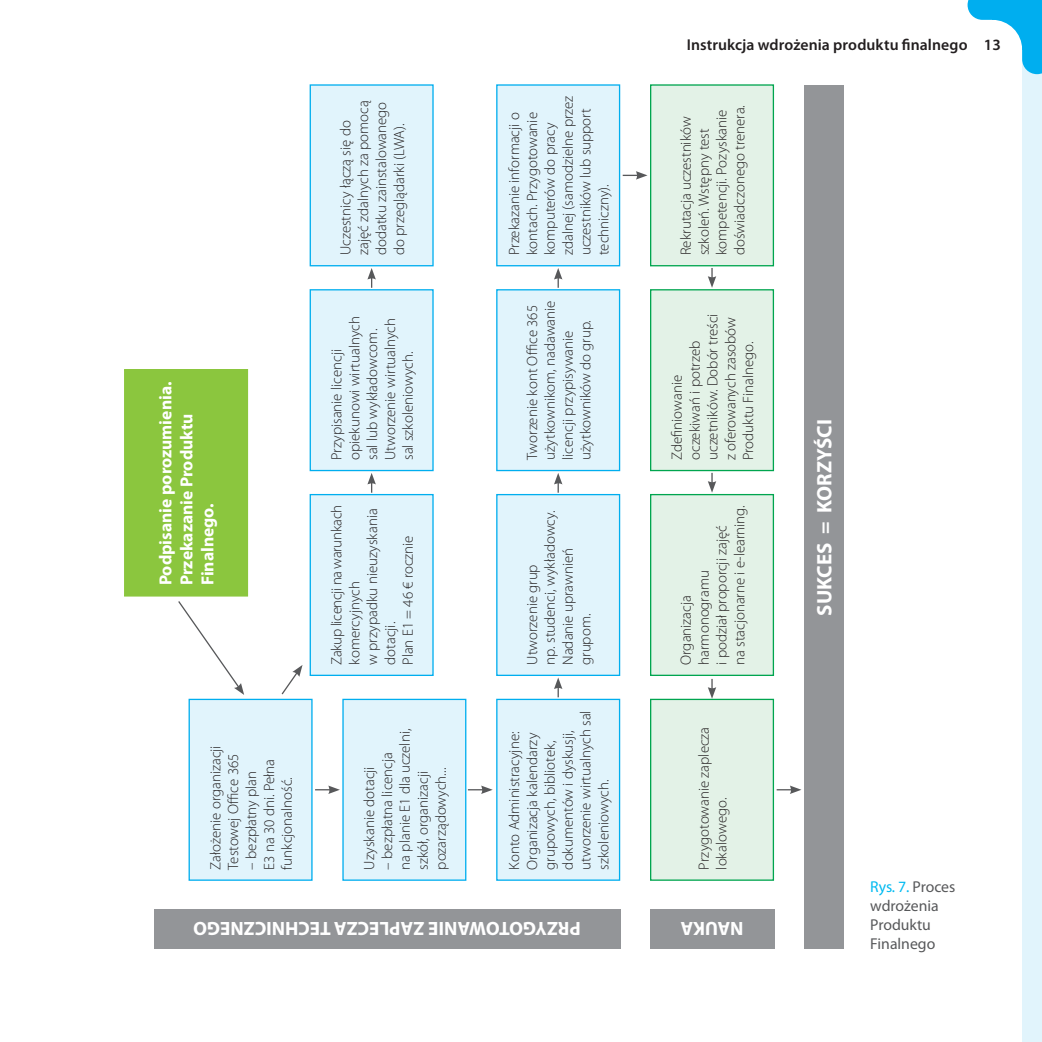
<style>
.page{position:relative;width:1042px;height:1042px;background:#fff}
.page>*{position:absolute;margin:0;border:0;box-sizing:border-box;transform-origin:0 0}
.t1{font:700 21px "Myriad Pro";color:#fff}
.t2{font:700 19.25px "Myriad Pro";color:#fff}
.t3{font:700 17.5px/21px "Myriad Pro";color:#fff}
.t4{font:600 15.75px "Myriad Pro";letter-spacing:.005em;color:#231f20}
.t5{font:15.75px/18.9px "Myriad Pro";color:#57585a}
.t6{font:300 14.88px/17.8px "Myriad Pro";color:#231f20}
.s1{color:#00baf1}
</style>
<div class="page">
<div style="left:1022px;top:0;width:20px;height:1042px;background:#e1f4fc"></div>
<svg style="left:967px;top:0;width:75px;height:74px"></svg>
<div style="left:125px;top:370px;width:122px;height:226px;background:#8bc63e"></div>
<div style="left:124px;top:369px;width:124px;height:227px;border:1px solid #8bc63e"></div>
<div style="left:189px;top:699px;width:123px;height:181px;background:#e1f4fc"></div>
<div style="left:189px;top:699px;width:124px;height:182px;border:1px solid #00aeef"></div>
<div style="left:343px;top:699px;width:123px;height:181px;background:#e1f4fc"></div>
<div style="left:342px;top:699px;width:124px;height:182px;border:1px solid #00aeef"></div>
<div style="left:497px;top:699px;width:122px;height:181px;background:#e1f4fc"></div>
<div style="left:496px;top:699px;width:124px;height:182px;border:1px solid #00aeef"></div>
<div style="left:310px;top:494px;width:123px;height:181px;background:#e1f4fc"></div>
<div style="left:310px;top:494px;width:124px;height:182px;border:1px solid #00aeef"></div>
<div style="left:497px;top:494px;width:122px;height:181px;background:#e1f4fc"></div>
<div style="left:496px;top:494px;width:124px;height:182px;border:1px solid #00aeef"></div>
<div style="left:310px;top:290px;width:123px;height:180px;background:#e1f4fc"></div>
<div style="left:310px;top:289px;width:124px;height:182px;border:1px solid #00aeef"></div>
<div style="left:497px;top:290px;width:122px;height:180px;background:#e1f4fc"></div>
<div style="left:496px;top:289px;width:124px;height:182px;border:1px solid #00aeef"></div>
<div style="left:310px;top:85px;width:123px;height:181px;background:#e1f4fc"></div>
<div style="left:310px;top:84px;width:124px;height:182px;border:1px solid #00aeef"></div>
<div style="left:497px;top:85px;width:122px;height:181px;background:#e1f4fc"></div>
<div style="left:496px;top:84px;width:124px;height:182px;border:1px solid #00aeef"></div>
<div style="left:650px;top:699px;width:123px;height:181px;background:#e3f2e7"></div>
<div style="left:650px;top:699px;width:124px;height:182px;border:1px solid #00a54f"></div>
<div style="left:650px;top:494px;width:123px;height:181px;background:#e3f2e7"></div>
<div style="left:650px;top:494px;width:124px;height:182px;border:1px solid #00a54f"></div>
<div style="left:650px;top:290px;width:123px;height:180px;background:#e3f2e7"></div>
<div style="left:650px;top:289px;width:124px;height:182px;border:1px solid #00a54f"></div>
<div style="left:650px;top:85px;width:123px;height:181px;background:#e3f2e7"></div>
<div style="left:650px;top:84px;width:124px;height:182px;border:1px solid #00a54f"></div>
<div style="left:154px;top:909px;width:466px;height:40px;background:#939598"></div>
<div style="left:804px;top:86px;width:39px;height:863px;background:#939598"></div>
<div style="left:650px;top:909px;width:124px;height:40px;background:#939598"></div>
<svg style="left:178px;top:601px;width:66px;height:94px"></svg>
<svg style="left:281px;top:665px;width:21px;height:30px"></svg>
<svg style="left:315px;top:785px;width:25px;height:9px"></svg>
<svg style="left:367px;top:473px;width:9px;height:20px"></svg>
<svg style="left:554px;top:473px;width:8px;height:20px"></svg>
<svg style="left:554px;top:677px;width:8px;height:20px"></svg>
<svg style="left:708px;top:473px;width:8px;height:20px"></svg>
<svg style="left:708px;top:679px;width:8px;height:20px"></svg>
<svg style="left:367px;top:268px;width:9px;height:20px"></svg>
<svg style="left:554px;top:268px;width:8px;height:20px"></svg>
<svg style="left:708px;top:268px;width:8px;height:20px"></svg>
<svg style="left:468px;top:785px;width:25px;height:9px"></svg>
<svg style="left:623px;top:171px;width:24px;height:9px"></svg>
<svg style="left:776px;top:785px;width:25px;height:9px"></svg>
<p class="t3" style="left:155px;top:585px;width:205px;rotate:-90deg">Podpisanie porozumienia.<br>Przekazanie Produktu<br>Finalnego.</p>
<p class="t6" style="left:336px;top:255px;width:156px;rotate:-90deg">Uczestnicy łączą się do zajęć zdalnych za pomocą dodatku zainstalowanego do przeglądarki (LWA).</p>
<p class="t6" style="left:505px;top:255px;width:161px;rotate:-90deg">Przekazanie informacji o kontach. Przygotowanie komputerów do pracy zdalnej (samodzielne przez uczestników lub support techniczny).</p>
<p class="t6" style="left:327px;top:460px;width:145px;rotate:-90deg">Przypisanie licencji opiekunowi wirtualnych sal lub wykładowcom.<br>Utworzenie wirtualnych sal szkoleniowych.</p>
<p class="t6" style="left:523px;top:460px;width:161px;rotate:-90deg">Tworzenie kont Office 365 użytkownikom, nadawanie licencji przypisywanie użytkowników do grup.</p>
<p class="t6" style="left:327px;top:665px;width:161px;rotate:-90deg">Zakup licencji na warunkach komercyjnych<br>w przypadku nieuzyskania dotacji.<br>Plan E1 = 46 € rocznie</p>
<p class="t6" style="left:523px;top:665px;width:156px;rotate:-90deg">Utworzenie grup<br>np. studenci, wykładowcy.<br>Nadanie uprawnień grupom.</p>
<p class="t6" style="left:378px;top:869px;width:142px;rotate:-90deg">– bezpłatna licencja<br>na planie E1 dla uczelni, szkół, organizacji pozarządowych...</p>
<p class="t6" style="left:206px;top:869px;width:126px;rotate:-90deg">Założenie organizacji<br>Testowej Office 365</p>
<p class="t6" style="left:242px;top:869px;width:112px;rotate:-90deg">– bezpłatny plan<br>E3 na 30 dni. Pełna funkcjonalność.</p>
<p class="t6" style="left:360px;top:869px;width:105px;rotate:-90deg">Uzyskanie dotacji</p>
<p class="t6" style="left:505px;top:869px;width:160px;rotate:-90deg">Konto Administracyjne:<br>Organizacja kalendarzy grupowych, bibliotek, dokumentów i dyskusji, utworzenie wirtualnych sal szkoleniowych.</p>
<p class="t2" style="left:581px;top:941px;width:389px;rotate:-180deg">PRZYGOTOWANIE ZAPLECZA TECHNICZNEGO</p>
<p class="t4" style="left:687px;top:34px;width:315px">Instrukcja wdrożenia produktu finalnego 13</p>
<p class="t6" style="left:677px;top:255px;width:152px;rotate:-90deg">Rekrutacja uczestników szkoleń. Wstępny test kompetencji. Pozyskanie doświadczonego trenera.</p>
<p class="t6" style="left:668px;top:460px;width:148px;rotate:-90deg">Zdefiniowanie oczekiwań i potrzeb uczetników. Dobór treści z oferowanych zasobów<br>Produktu Finalnego.</p>
<p class="t6" style="left:677px;top:665px;width:161px;rotate:-90deg">Organizacja harmonogramu<br>i podział proporcji zajęć<br>na stacjonarne i e-learning.</p>
<p class="t6" style="left:694px;top:869px;width:144px;rotate:-90deg">Przygotowanie zaplecza lokalowego.</p>
<p class="t2" style="left:743px;top:941px;width:65px;rotate:-180deg">NAUKA</p>
<h1 class="t1" style="left:811px;top:615px;width:198px;rotate:-90deg">SUKCES = KORZYŚCI</h1>
<p class="t5" style="left:870px;top:877px;width:87px"><span class="s1">Rys. 7.</span> Proces wdrożenia<br>Produktu<br>Finalnego</p>
</div>
